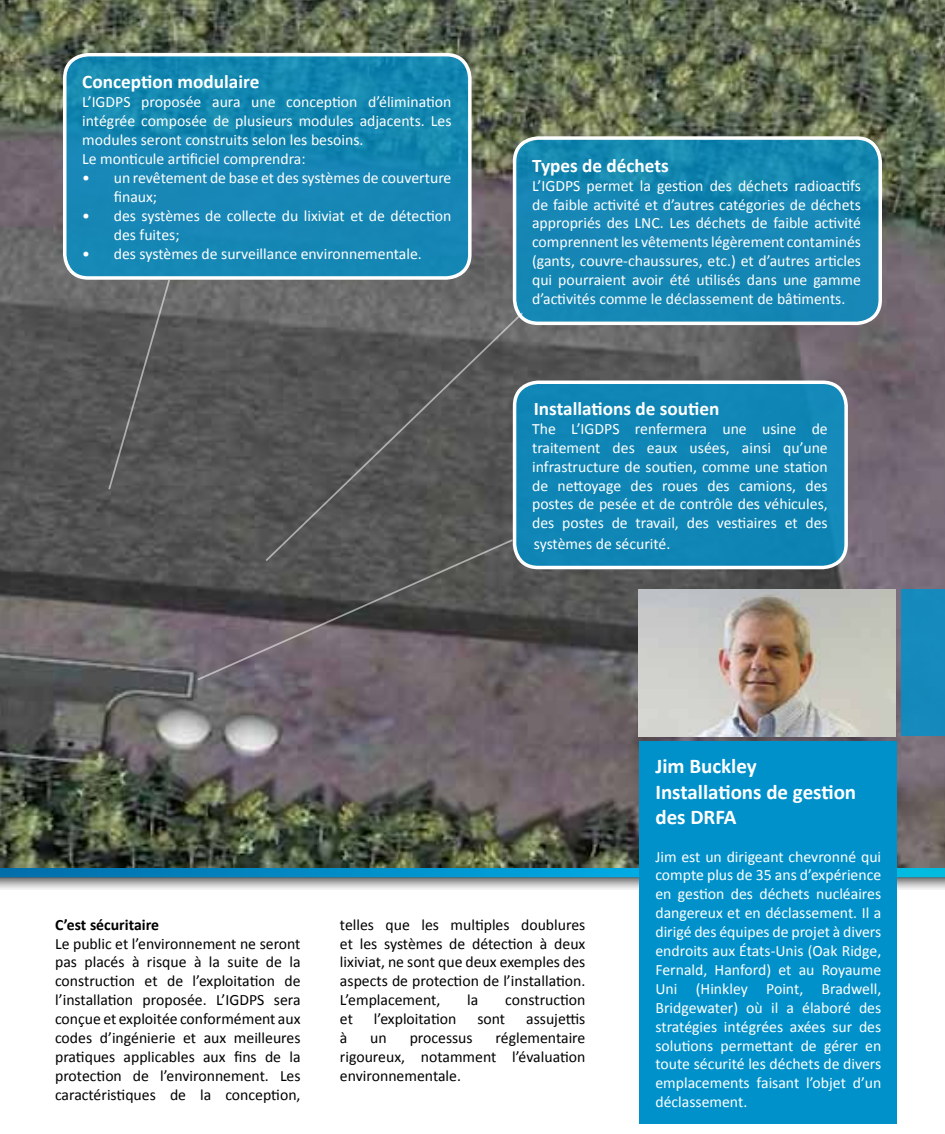
<style>
.page{position:relative;width:945px;height:1134px;background:#fff}
.page>*{position:absolute;margin:0;border:0;box-sizing:border-box;transform-origin:0 0}
.t1{font:700 21px/25.2px "Calibri";color:#fff}
.t2{font:700 19.25px "Calibri";color:#fff}
.t3{font:15.75px/18.9px "Calibri";color:#fff;text-align:justify}
.t4{font:15.75px/18.9px "Calibri";color:#000;text-align:justify}
.t5{font:700 15.75px "Calibri";color:#000}
</style>
<div class="page">
<img style="left:0;top:0;width:945px;height:890px">
<div style="left:515px;top:138px;width:365px;height:185px;background:#1687b5;border-radius:24px"></div>
<div style="left:513px;top:136px;width:369px;height:189px;border:4px solid #fff;border-radius:24px"></div>
<svg style="left:264px;top:311px;width:261px;height:252px;background:#575857"></svg>
<div style="left:515px;top:382px;width:331px;height:186px;background:#0f85b5;border-radius:24px"></div>
<div style="left:513px;top:381px;width:335px;height:188px;border:4px solid #fff;border-radius:24px"></div>
<svg style="left:196px;top:538px;width:319px;height:144px;background:#5b575a"></svg>
<div style="left:65px;top:55px;width:405px;height:223px;background:linear-gradient(to right,#1688b5,#1486b2);border-radius:24px"></div>
<div style="left:63px;top:53px;width:409px;height:227px;border:4px solid #fff;border-radius:24px"></div>
<svg style="left:107px;top:278px;width:64px;height:213px;background:#5c5c5c"></svg>
<div style="left:640px;top:742px;width:257px;height:382px;background:#0091cb"></div>
<div style="left:901px;top:590px;width:44px;height:146px;background:#158abc"></div>
<img style="left:639px;top:590px;width:257px;height:146px">
<p class="t2" style="left:82px;top:70px;width:179px">Conception modulaire</p>
<p class="t3" style="left:82px;top:93px;width:371px;text-align:left">L’IGDPS proposée aura une conception d’élimination intégrée composée de plusieurs modules adjacents. Les modules seront construits selon les besoins.<br>Le monticule artificiel comprendra:</p>
<p class="t3" style="left:114px;top:168px;width:339px;text-indent:-32px">• un revêtement de base et des systèmes de couverture finaux;</p>
<p class="t3" style="left:114px;top:206px;width:339px;text-indent:-32px">• des systèmes de collecte du lixiviat et de détection des fuites;</p>
<p class="t3" style="left:82px;top:244px;width:341px">• des systèmes de surveillance environnementale.</p>
<p class="t2" style="left:532px;top:153px;width:138px">Types de déchets</p>
<p class="t3" style="left:532px;top:176px;width:331px">L’IGDPS permet la gestion des déchets radioactifs de faible activité et d’autres catégories de déchets appropriés des LNC. Les déchets de faible activité comprennent les vêtements légèrement contaminés (gants, couvre-chaussures, etc.) et d’autres articles qui pourraient avoir été utilisés dans une gamme d’activités comme le déclassement de bâtiments.</p>
<p class="t2" style="left:534px;top:396px;width:187px">Installations de soutien</p>
<p class="t3" style="left:532px;top:419px;width:297px">The L’IGDPS renfermera une usine de traitement des eaux usées, ainsi qu’une infrastructure de soutien, comme une station de nettoyage des roues des camions, des postes de pesée et de contrôle des véhicules, des postes de travail, des vestiaires et des</p>
<p class="t3" style="left:534px;top:535px;width:138px">systèmes de sécurité.</p>
<p class="t5" style="left:55px;top:914px;width:105px">C’est sécuritaire</p>
<p class="t4" style="left:55px;top:934px;width:247px">Le public et l’environnement ne seront pas placés à risque à la suite de la construction et de l’exploitation de l’installation proposée. L’IGDPS sera conçue et exploitée conformément aux codes d’ingénierie et aux meilleures pratiques applicables aux fins de la protection de l’environnement. Les caractéristiques de la conception,</p>
<p class="t4" style="left:340px;top:915px;width:247px">telles que les multiples doublures et les systèmes de détection à deux lixiviat, ne sont que deux exemples des aspects de protection de l’installation.<br>L’emplacement,</p>
<p class="t4" style="left:467px;top:991px;width:13px">la</p>
<p class="t4" style="left:505px;top:991px;width:82px">construction</p>
<p class="t4" style="left:340px;top:1010px;width:15px">et</p>
<p class="t4" style="left:374px;top:1010px;width:84px">l’exploitation</p>
<p class="t4" style="left:477px;top:1010px;width:29px">sont</p>
<p class="t4" style="left:526px;top:1010px;width:61px">assujettis</p>
<p class="t4" style="left:340px;top:1028px;width:9px">à</p>
<p class="t4" style="left:370px;top:1028px;width:18px">un</p>
<p class="t4" style="left:410px;top:1028px;width:65px">processus</p>
<p class="t4" style="left:340px;top:1028px;width:247px;text-indent:156px">réglementaire rigoureux, notamment l’évaluation environnementale.</p>
<h1 class="t1" style="left:655px;top:754px;width:202px">Jim Buckley<br>Installations de gestion des DRFA</h1>
<p class="t3" style="left:655px;top:847px;width:227px">Jim est un dirigeant chevronné qui compte plus de 35 ans d’expérience en gestion des déchets nucléaires dangereux et en déclassement. Il a dirigé des équipes de projet à divers endroits aux États-Unis (Oak Ridge, Fernald, Hanford) et au Royaume Uni (Hinkley Point, Bradwell, Bridgewater) où il a élaboré des stratégies intégrées axées sur des solutions permettant de gérer en toute sécurité les déchets de divers emplacements faisant l’objet d’un déclassement.</p>
</div>
